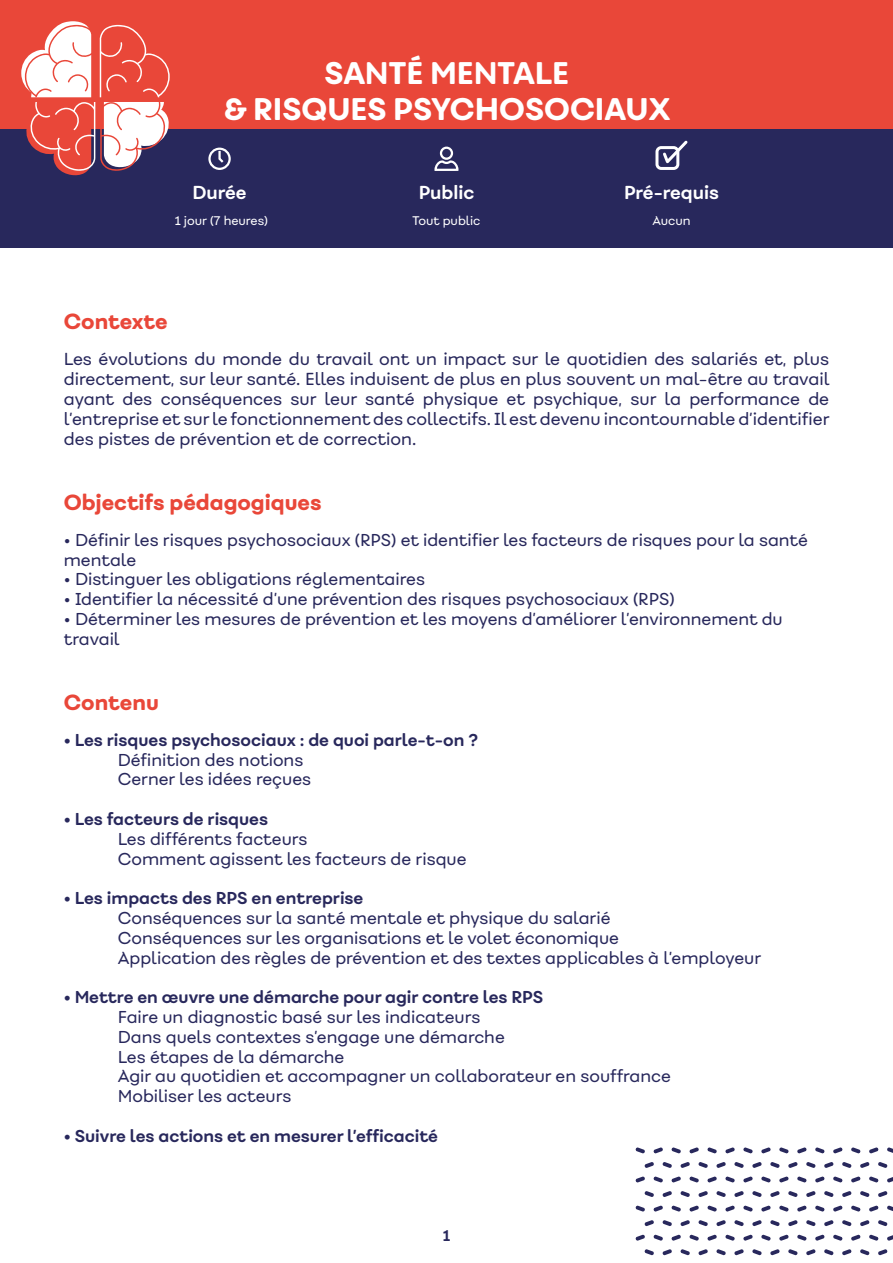
<style>
.page{position:relative;width:893px;height:1263px;background:#fff}
.page>*{position:absolute;margin:0;border:0;box-sizing:border-box;transform-origin:0 0}
.t1{font:800 30px/36px "Fibra One";color:#fff;text-align:center}
.t2{font:800 21px "Fibra One Alt";color:#e94739}
.t3{font:700 18px "Fibra One";color:#fff}
.t4{font:16.65px/20px "Fibra One Alt";color:#28285c;text-align:justify}
.t5{font:16.5px/19.8px "Fibra One Alt";color:#28285c}
.t6{font:700 16.5px "Fibra One Alt";color:#28285c}
.t7{font:700 15px "Fibra One";color:#28285c}
.t8{font:12px "Fibra One Alt";color:#fff}
</style>
<div class="page">
<svg style="left:716px;top:1249px;width:10px;height:6px"></svg>
<svg style="left:698px;top:1249px;width:10px;height:6px"></svg>
<svg style="left:680px;top:1249px;width:10px;height:6px"></svg>
<svg style="left:662px;top:1249px;width:10px;height:6px"></svg>
<svg style="left:644px;top:1249px;width:10px;height:6px"></svg>
<svg style="left:725px;top:1234px;width:10px;height:7px"></svg>
<svg style="left:707px;top:1234px;width:10px;height:7px"></svg>
<svg style="left:689px;top:1234px;width:10px;height:7px"></svg>
<svg style="left:671px;top:1234px;width:10px;height:7px"></svg>
<svg style="left:653px;top:1234px;width:10px;height:7px"></svg>
<svg style="left:635px;top:1234px;width:10px;height:7px"></svg>
<svg style="left:734px;top:1220px;width:10px;height:6px"></svg>
<svg style="left:716px;top:1220px;width:10px;height:6px"></svg>
<svg style="left:698px;top:1220px;width:10px;height:6px"></svg>
<svg style="left:680px;top:1220px;width:10px;height:6px"></svg>
<svg style="left:662px;top:1220px;width:10px;height:6px"></svg>
<svg style="left:644px;top:1220px;width:10px;height:6px"></svg>
<svg style="left:743px;top:1205px;width:10px;height:7px"></svg>
<svg style="left:725px;top:1205px;width:10px;height:7px"></svg>
<svg style="left:707px;top:1205px;width:10px;height:7px"></svg>
<svg style="left:689px;top:1205px;width:10px;height:7px"></svg>
<svg style="left:671px;top:1205px;width:10px;height:7px"></svg>
<svg style="left:653px;top:1205px;width:10px;height:7px"></svg>
<svg style="left:635px;top:1205px;width:10px;height:7px"></svg>
<svg style="left:752px;top:1191px;width:10px;height:6px"></svg>
<svg style="left:734px;top:1191px;width:10px;height:6px"></svg>
<svg style="left:716px;top:1191px;width:10px;height:6px"></svg>
<svg style="left:698px;top:1191px;width:10px;height:6px"></svg>
<svg style="left:680px;top:1191px;width:10px;height:6px"></svg>
<svg style="left:662px;top:1191px;width:10px;height:6px"></svg>
<svg style="left:644px;top:1191px;width:10px;height:6px"></svg>
<svg style="left:761px;top:1176px;width:10px;height:7px"></svg>
<svg style="left:743px;top:1176px;width:10px;height:7px"></svg>
<svg style="left:725px;top:1176px;width:10px;height:7px"></svg>
<svg style="left:707px;top:1176px;width:10px;height:7px"></svg>
<svg style="left:689px;top:1176px;width:10px;height:7px"></svg>
<svg style="left:671px;top:1176px;width:10px;height:7px"></svg>
<svg style="left:653px;top:1176px;width:10px;height:7px"></svg>
<svg style="left:635px;top:1176px;width:10px;height:7px"></svg>
<svg style="left:770px;top:1162px;width:10px;height:6px"></svg>
<svg style="left:752px;top:1162px;width:10px;height:6px"></svg>
<svg style="left:734px;top:1162px;width:10px;height:6px"></svg>
<svg style="left:716px;top:1162px;width:10px;height:6px"></svg>
<svg style="left:698px;top:1162px;width:10px;height:6px"></svg>
<svg style="left:680px;top:1162px;width:10px;height:6px"></svg>
<svg style="left:662px;top:1162px;width:10px;height:6px"></svg>
<svg style="left:644px;top:1162px;width:10px;height:6px"></svg>
<svg style="left:779px;top:1147px;width:10px;height:6px"></svg>
<svg style="left:761px;top:1147px;width:10px;height:6px"></svg>
<svg style="left:743px;top:1147px;width:10px;height:6px"></svg>
<svg style="left:725px;top:1147px;width:10px;height:6px"></svg>
<svg style="left:707px;top:1147px;width:10px;height:6px"></svg>
<svg style="left:689px;top:1147px;width:10px;height:6px"></svg>
<svg style="left:671px;top:1147px;width:10px;height:6px"></svg>
<svg style="left:653px;top:1147px;width:10px;height:6px"></svg>
<svg style="left:635px;top:1147px;width:10px;height:6px"></svg>
<svg style="left:878px;top:1249px;width:9px;height:6px"></svg>
<svg style="left:860px;top:1249px;width:9px;height:6px"></svg>
<svg style="left:842px;top:1249px;width:10px;height:6px"></svg>
<svg style="left:824px;top:1249px;width:10px;height:6px"></svg>
<svg style="left:806px;top:1249px;width:10px;height:6px"></svg>
<svg style="left:788px;top:1249px;width:10px;height:6px"></svg>
<svg style="left:770px;top:1249px;width:10px;height:6px"></svg>
<svg style="left:752px;top:1249px;width:10px;height:6px"></svg>
<svg style="left:734px;top:1249px;width:10px;height:6px"></svg>
<svg style="left:887px;top:1235px;width:6px;height:6px"></svg>
<svg style="left:869px;top:1234px;width:9px;height:7px"></svg>
<svg style="left:851px;top:1234px;width:10px;height:7px"></svg>
<svg style="left:833px;top:1234px;width:10px;height:7px"></svg>
<svg style="left:815px;top:1234px;width:10px;height:7px"></svg>
<svg style="left:797px;top:1234px;width:10px;height:7px"></svg>
<svg style="left:779px;top:1234px;width:10px;height:7px"></svg>
<svg style="left:761px;top:1234px;width:10px;height:7px"></svg>
<svg style="left:743px;top:1234px;width:10px;height:7px"></svg>
<svg style="left:878px;top:1220px;width:9px;height:6px"></svg>
<svg style="left:860px;top:1220px;width:9px;height:6px"></svg>
<svg style="left:842px;top:1220px;width:10px;height:6px"></svg>
<svg style="left:824px;top:1220px;width:10px;height:6px"></svg>
<svg style="left:806px;top:1220px;width:10px;height:6px"></svg>
<svg style="left:788px;top:1220px;width:10px;height:6px"></svg>
<svg style="left:770px;top:1220px;width:10px;height:6px"></svg>
<svg style="left:752px;top:1220px;width:10px;height:6px"></svg>
<svg style="left:887px;top:1205px;width:6px;height:6px"></svg>
<svg style="left:869px;top:1205px;width:9px;height:7px"></svg>
<svg style="left:851px;top:1205px;width:10px;height:7px"></svg>
<svg style="left:833px;top:1205px;width:10px;height:7px"></svg>
<svg style="left:815px;top:1205px;width:10px;height:7px"></svg>
<svg style="left:797px;top:1205px;width:10px;height:7px"></svg>
<svg style="left:779px;top:1205px;width:10px;height:7px"></svg>
<svg style="left:761px;top:1205px;width:10px;height:7px"></svg>
<svg style="left:878px;top:1191px;width:9px;height:6px"></svg>
<svg style="left:860px;top:1191px;width:9px;height:6px"></svg>
<svg style="left:842px;top:1191px;width:10px;height:6px"></svg>
<svg style="left:824px;top:1191px;width:10px;height:6px"></svg>
<svg style="left:806px;top:1191px;width:10px;height:6px"></svg>
<svg style="left:788px;top:1191px;width:10px;height:6px"></svg>
<svg style="left:770px;top:1191px;width:10px;height:6px"></svg>
<svg style="left:887px;top:1177px;width:6px;height:6px"></svg>
<svg style="left:869px;top:1176px;width:9px;height:7px"></svg>
<svg style="left:851px;top:1176px;width:10px;height:7px"></svg>
<svg style="left:833px;top:1176px;width:10px;height:7px"></svg>
<svg style="left:815px;top:1176px;width:10px;height:7px"></svg>
<svg style="left:797px;top:1176px;width:10px;height:7px"></svg>
<svg style="left:779px;top:1176px;width:10px;height:7px"></svg>
<svg style="left:878px;top:1162px;width:9px;height:6px"></svg>
<svg style="left:860px;top:1162px;width:9px;height:6px"></svg>
<svg style="left:842px;top:1162px;width:10px;height:6px"></svg>
<svg style="left:824px;top:1162px;width:10px;height:6px"></svg>
<svg style="left:806px;top:1162px;width:10px;height:6px"></svg>
<svg style="left:788px;top:1162px;width:10px;height:6px"></svg>
<svg style="left:887px;top:1147px;width:6px;height:6px"></svg>
<svg style="left:869px;top:1147px;width:9px;height:6px"></svg>
<svg style="left:851px;top:1147px;width:10px;height:6px"></svg>
<svg style="left:833px;top:1147px;width:10px;height:6px"></svg>
<svg style="left:815px;top:1147px;width:10px;height:6px"></svg>
<svg style="left:797px;top:1147px;width:10px;height:6px"></svg>
<div style="left:0;top:0;width:893px;height:241px;background:#e94739"></div>
<div style="left:0;top:130px;width:893px;height:118px;background:#28285c"></div>
<div style="left:208px;top:148px;width:23px;height:22px;border:2px solid #fff;border-radius:50%"></div>
<svg style="left:217px;top:149px;width:9px;height:14px"></svg>
<svg style="left:434px;top:159px;width:25px;height:12px"></svg>
<div style="left:440px;top:147px;width:13px;height:13px;border:2px solid #fff;border-radius:50%"></div>
<div style="left:655px;top:146px;width:24px;height:24px;border:3px solid #fff;border-radius:4px"></div>
<svg style="left:661px;top:140px;width:27px;height:27px"></svg>
<svg style="left:21px;top:21px;width:153px;height:154px"></svg>
<h1 class="t1" style="left:224px;top:54px;width:448px">SANTÉ MENTALE<br>&amp; RISQUES PSYCHOSOCIAUX</h1>
<p class="t3" style="left:192px;top:181px;width:56px">Durée</p>
<p class="t8" style="left:175px;top:213px;width:95px">1 jour (7 heures)</p>
<p class="t3" style="left:419px;top:181px;width:57px">Public</p>
<p class="t8" style="left:412px;top:213px;width:69px">Tout public</p>
<p class="t3" style="left:624px;top:181px;width:96px">Pré-requis</p>
<p class="t8" style="left:652px;top:213px;width:40px">Aucun</p>
<p class="t2" style="left:64px;top:308px;width:105px">Contexte</p>
<p class="t4" style="left:64px;top:349px;width:767px">Les évolutions du monde du travail ont un impact sur le quotidien des salariés et, plus directement, sur leur santé. Elles induisent de plus en plus souvent un mal-être au travail ayant des conséquences sur leur santé physique et psychique, sur la performance de l’entreprise et sur le fonctionnement des collectifs. Il est devenu incontournable d’identifier des pistes de prévention et de correction.</p>
<p class="t2" style="left:64px;top:489px;width:259px">Objectifs pédagogiques</p>
<p class="t5" style="left:64px;top:530px;width:746px">• Définir les risques psychosociaux (RPS) et identifier les facteurs de risques pour la santé mentale</p>
<p class="t5" style="left:64px;top:569px;width:363px">• Distinguer les obligations réglementaires</p>
<p class="t5" style="left:64px;top:589px;width:612px">• Identifier la nécessité d’une prévention des risques psychosociaux (RPS)</p>
<p class="t5" style="left:64px;top:609px;width:720px">• Déterminer les mesures de prévention et les moyens d’améliorer l’environnement du travail</p>
<p class="t2" style="left:64px;top:689px;width:97px">Contenu</p>
<p class="t6" style="left:64px;top:729px;width:416px">• Les risques psychosociaux : de quoi parle-t-on ?</p>
<p class="t5" style="left:118px;top:749px;width:195px">Définition des notions<br>Cerner les idées reçues</p>
<p class="t6" style="left:64px;top:808px;width:206px">• Les facteurs de risques</p>
<p class="t5" style="left:118px;top:829px;width:350px">Les différents facteurs<br>Comment agissent les facteurs de risque</p>
<p class="t6" style="left:64px;top:888px;width:301px">• Les impacts des RPS en entreprise</p>
<p class="t5" style="left:118px;top:908px;width:645px">Conséquences sur la santé mentale et physique du salarié<br>Conséquences sur les organisations et le volet économique<br>Application des règles de prévention et des textes applicables à l’employeur</p>
<p class="t6" style="left:64px;top:987px;width:481px">• Mettre en œuvre une démarche pour agir contre les RPS</p>
<p class="t5" style="left:118px;top:1007px;width:555px">Faire un diagnostic basé sur les indicateurs<br>Dans quels contextes s’engage une démarche<br>Les étapes de la démarche<br>Agir au quotidien et accompagner un collaborateur en souffrance Mobiliser les acteurs</p>
<p class="t6" style="left:64px;top:1125px;width:376px">• Suivre les actions et en mesurer l’efficacité</p>
<p class="t7" style="left:443px;top:1226px;width:9px">1</p>
</div>
